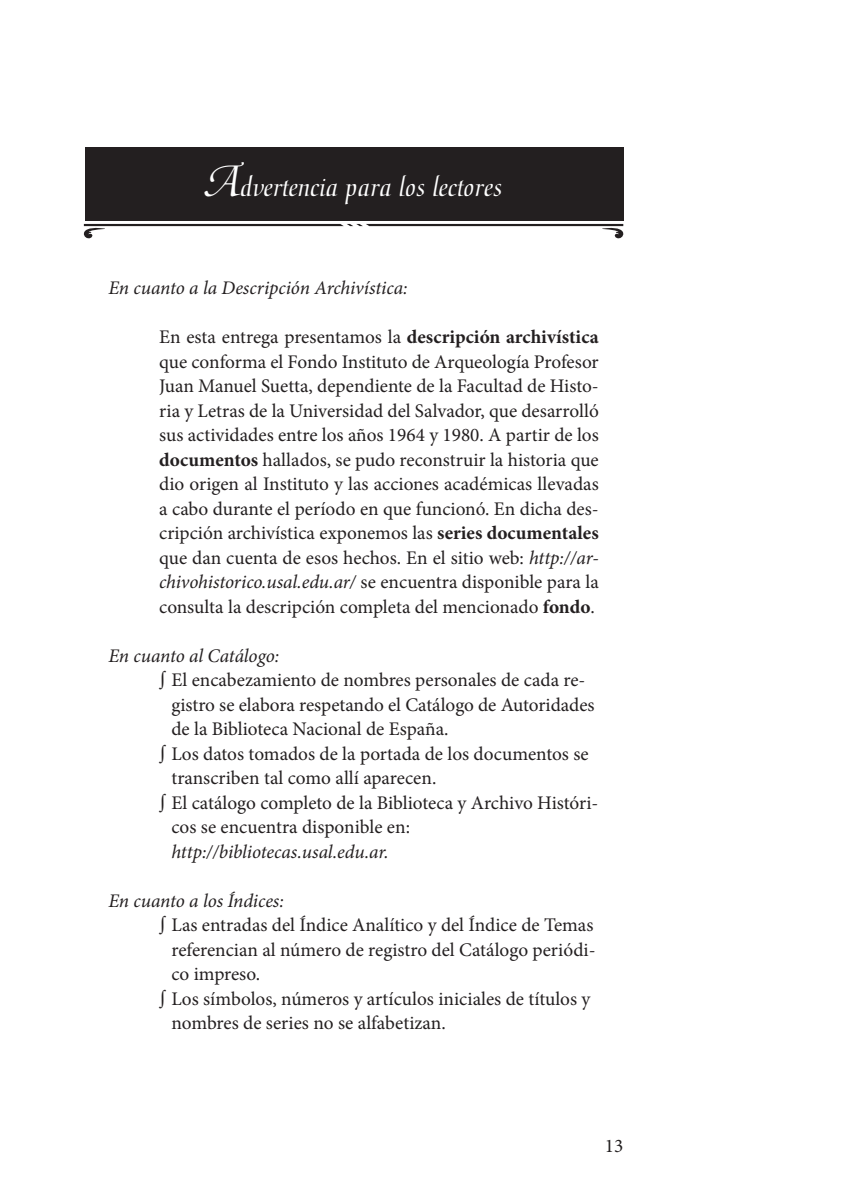
<style>
.page{position:relative;width:844px;height:1191px;background:#fff}
.page>*{position:absolute;margin:0;border:0;box-sizing:border-box;transform-origin:0 0}
.Título{font:28px "Medici Script LT Std";color:#fff}
.Texto{font:19.25px/24.5px "Minion Pro";color:#231f20}
.Texto-2{font:italic 19.25px "Minion Pro";letter-spacing:-.01em;color:#231f20}
.s1{font-size:49px}
.s2{font-weight:700}
.s3{font-style:italic}
</style>
<div class="page">
<div style="left:85px;top:147px;width:538px;height:73px;background:#231f20"></div>
<svg style="left:83px;top:224px;width:541px;height:15px"></svg>
<p class="Título" style="left:205px;top:171px;width:299px"><span class="s1">A</span>dvertencia para los lectores</p>
<p class="Texto-2" style="left:108px;top:275px;width:301px">En cuanto a la Descripción Archivística:</p>
<p class="Texto" style="left:159px;top:325px;width:441px;text-align:justify">En esta entrega presentamos la <span class="s2">descripción archivística </span>que conforma el Fondo Instituto de Arqueología Profesor Juan Manuel Suetta, dependiente de la Facultad de Histo&shy;ria y Letras de la Universidad del Salvador, que desarrolló sus actividades entre los años 1964 y 1980. A partir de los <span class="s2">documentos</span> hallados, se pudo reconstruir la historia que dio origen al Instituto y las acciones académicas llevadas a cabo durante el período en que funcionó. En dicha des&shy;cripción archivística exponemos las <span class="s2">series documentales </span>que dan cuenta de esos hechos. En el sitio web: <span class="s3">http://ar&shy;chivohistorico.usal.edu.ar/</span> se encuentra disponible para la consulta la descripción completa del mencionado <span class="s2">fondo</span>.</p>
<p class="Texto-2" style="left:108px;top:642px;width:172px">En cuanto al Catálogo:</p>
<p class="Texto" style="left:171px;top:668px;width:424px;text-indent:-12px">∫ El encabezamiento de nombres personales de cada re&shy;gistro se elabora respetando el Catálogo de Autoridades de la Biblioteca Nacional de España.</p>
<p class="Texto" style="left:171px;top:741px;width:419px;text-indent:-12px">∫ Los datos tomados de la portada de los documentos se transcriben tal como allí aparecen.</p>
<p class="Texto" style="left:171px;top:790px;width:428px;text-indent:-12px">∫ El catálogo completo de la Biblioteca y Archivo Históri&shy;cos se encuentra disponible en: <span class="s3">http://bibliotecas.usal.edu.ar.</span></p>
<p class="Texto-2" style="left:108px;top:887px;width:177px">En cuanto a los Índices:</p>
<p class="Texto" style="left:171px;top:913px;width:425px;text-align:justify;text-indent:-12px">∫ Las entradas del Índice Analítico y del Índice de Temas referencian al número de registro del Catálogo periódi&shy;co impreso.</p>
<p class="Texto" style="left:171px;top:986px;width:420px;text-indent:-12px">∫ Los símbolos, números y artículos iniciales de títulos y nombres de series no se alfabetizan.</p>
<p class="Texto" style="left:604px;top:1133px;width:20px">13</p>
</div>
